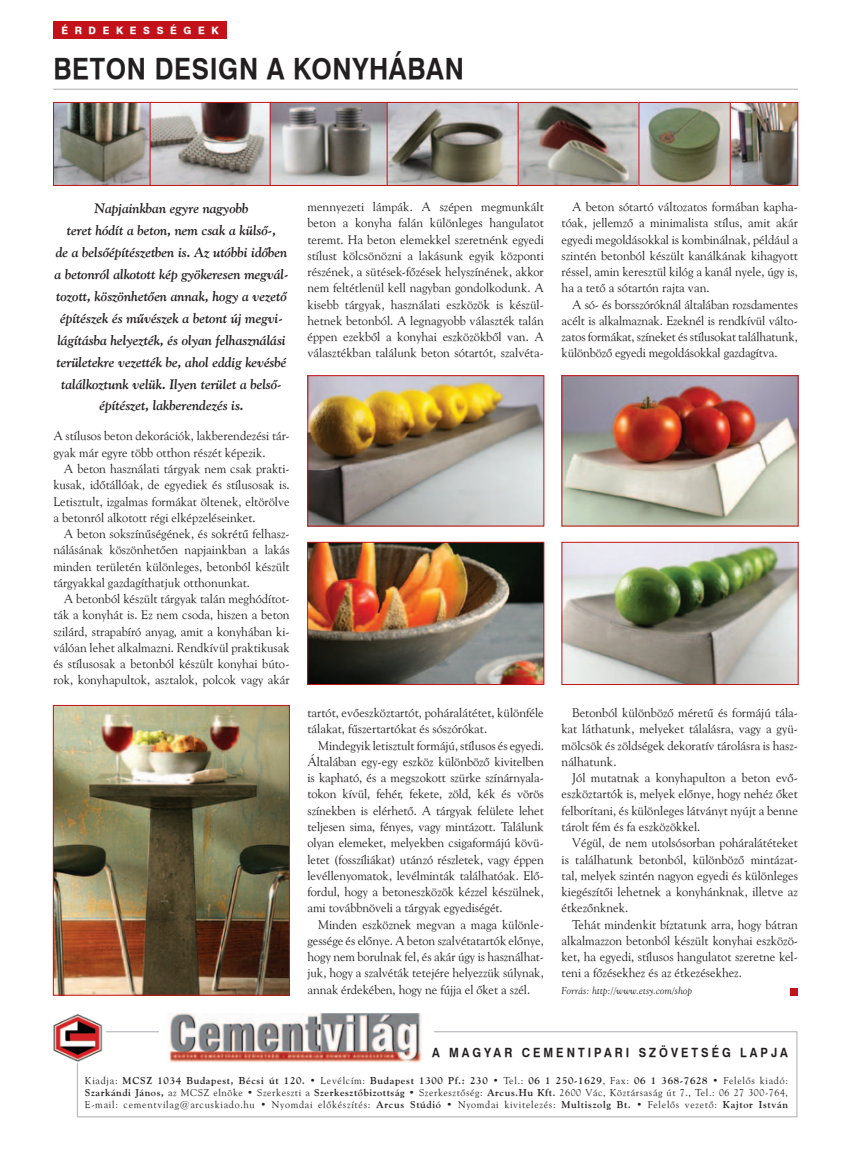
<style>
.page{position:relative;width:851px;height:1170px;background:#fff}
.page>*{position:absolute;margin:0;border:0;box-sizing:border-box;transform-origin:0 0}
.cim_1_swiss{font:28.75px "H Swiss 721 BT Bold";letter-spacing:.025em;color:#231f20;scale:.9 1}
.bevezetes{font:italic 13.75px/21.9px "H Goudy Old Style BT Bold";color:#231f20;text-align:center}
.szöveg{font:12.5px/16.2px "H Goudy Old Style BT";color:#231f20;text-align:justify}
.t1{font:12.5px "H Swiss 721 BT Bold";letter-spacing:.27em;color:#231f20;scale:.9 1}
.t2{font:10px/12px "H Goudy Old Style BT";letter-spacing:.07em;color:#231f20}
.t3{font:10px "H Goudy Old Style BT Bold";letter-spacing:.07em;color:#231f20}
.kepalairas{font:10px "H Goudy Old Style BT Italic";letter-spacing:.02em;color:#231f20}
.t4{font:10px "H Swiss 721 Heavy BT";letter-spacing:.66em;color:#fff}
.s1{font-family:"H Goudy Old Style BT"}
.s2{font-family:"H Goudy Old Style BT Bold"}
</style>
<div class="page">
<div style="left:77px;top:1030px;width:720px;height:87px;border:1px solid #bcbdc0"></div>
<div style="left:159px;top:1012px;width:275px;height:49px;background:#fff"></div>
<img style="left:169px;top:1013px;width:252px;height:48px">
<img style="left:53px;top:1014px;width:52px;height:48px">
<img style="left:55px;top:707px;width:232px;height:286px">
<div style="left:53px;top:705px;width:236px;height:290px;border:1px solid #c4121a"></div>
<img style="left:563px;top:377px;width:233px;height:147px">
<div style="left:561px;top:375px;width:237px;height:151px;border:1px solid #c4121a"></div>
<img style="left:309px;top:377px;width:233px;height:147px">
<div style="left:307px;top:375px;width:237px;height:151px;border:1px solid #c4121a"></div>
<img style="left:563px;top:544px;width:233px;height:138px">
<div style="left:561px;top:542px;width:237px;height:142px;border:1px solid #c4121a"></div>
<img style="left:309px;top:544px;width:233px;height:138px">
<div style="left:307px;top:542px;width:237px;height:142px;border:1px solid #c4121a"></div>
<hr style="left:53px;top:89px;width:744px;height:1px;background:#bcbdc0">
<img style="left:55px;top:104px;width:95px;height:79px">
<div style="left:53px;top:102px;width:99px;height:83px;border:1px solid #c4121a"></div>
<img style="left:152px;top:104px;width:235px;height:79px">
<div style="left:150px;top:102px;width:121px;height:83px;border:1px solid #c4121a"></div>
<div style="left:270px;top:102px;width:119px;height:83px;border:1px solid #c4121a"></div>
<img style="left:389px;top:104px;width:406px;height:79px">
<div style="left:729px;top:102px;width:68px;height:83px;border:1px solid #c4121a"></div>
<div style="left:517px;top:102px;width:122px;height:83px;border:1px solid #c4121a"></div>
<div style="left:387px;top:102px;width:131px;height:83px;border:1px solid #c4121a"></div>
<div style="left:790px;top:988px;width:7px;height:7px;background:#c4121a"></div>
<div style="left:53px;top:21px;width:174px;height:18px;background:#c4121a"></div>
<p class="t4" style="left:61px;top:24px;width:159px">ÉRDEKESSÉGEK</p>
<p class="cim_1_swiss" style="left:53px;top:51px;width:457px">BETON DESIGN A KONYHÁBAN</p>
<p class="bevezetes" style="left:94px;top:197px;width:156px">Napjainkban egyre nagyobb</p>
<p class="bevezetes" style="left:67px;top:219px;width:211px">teret hódít a beton, nem csak a külső-,</p>
<p class="bevezetes" style="left:55px;top:241px;width:235px">de a belsőépítészetben is. Az utóbbi időben a betonról alkotott kép gyökeresen megvál&shy;tozott, köszönhetően annak, hogy a vezető építészek és művészek a betont új megvi&shy;lágításba helyezték, és olyan felhasználási területekre vezették be, ahol eddig kevésbé találkoztunk velük. Ilyen terület a belső&shy;építészet, lakberendezés is.</p>
<p class="szöveg" style="left:53px;top:428px;width:238px">A stílusos beton dekorációk, lakberendezési tár&shy;gyak már egyre több otthon részét képezik.</p>
<p class="szöveg" style="left:53px;top:460px;width:238px;text-indent:11px">A beton használati tárgyak nem csak prakti&shy;kusak, időtállóak, de egyediek és stílusosak is.<br>Letisztult, izgalmas formákat öltenek, eltörölve a betonról alkotott régi elképzeléseinket.</p>
<p class="szöveg" style="left:53px;top:525px;width:238px;text-indent:11px">A beton sokszínűségének, és sokrétű felhasz&shy;nálásának köszönhetően napjainkban a lakás minden területén különleges, betonból készült tárgyakkal gazdagíthatjuk otthonunkat.</p>
<p class="szöveg" style="left:53px;top:590px;width:238px;text-indent:11px">A betonból készült tárgyak talán meghódítot&shy;ták a konyhát is. Ez nem csoda, hiszen a beton szilárd, strapabíró anyag, amit a konyhában ki&shy;válóan lehet alkalmazni. Rendkívül praktikusak és stílusosak a betonból készült konyhai búto&shy;rok, konyhapultok, asztalok, polcok vagy akár</p>
<p class="szöveg" style="left:307px;top:198px;width:238px">mennyezeti lámpák. A szépen megmunkált beton a konyha falán különleges hangulatot teremt. Ha beton elemekkel szeretnénk egyedi stílust kölcsönözni a lakásunk egyik központi részének, a sütések-főzések helyszínének, akkor nem feltétlenül kell nagyban gondolkodunk. A kisebb tárgyak, használati eszközök is készül&shy;hetnek betonból. A legnagyobb választék talán éppen ezekből a konyhai eszközökből van. A választékban találunk beton sótartót, szalvéta-</p>
<p class="szöveg" style="left:561px;top:198px;width:238px;text-indent:11px">A beton sótartó változatos formában kapha&shy;tóak, jellemző a minimalista stílus, amit akár egyedi megoldásokkal is kombinálnak, például a szintén betonból készült kanálkának kihagyott réssel, amin keresztül kilóg a kanál nyele, úgy is, ha a tető a sótartón rajta van.</p>
<p class="szöveg" style="left:561px;top:296px;width:238px;text-indent:11px">A só- és borsszóróknál általában rozsdamentes acélt is alkalmaznak. Ezeknél is rendkívül válto&shy;zatos formákat, színeket és stílusokat találhatunk, különböző egyedi megoldásokkal gazdagítva.</p>
<p class="szöveg" style="left:307px;top:704px;width:238px">tartót, evőeszköztartót, poháralátétet, különféle tálakat, fűszertartókat és sószórókat.</p>
<p class="szöveg" style="left:307px;top:737px;width:238px;text-indent:11px">Mindegyik letisztult formájú, stílusos és egyedi.<br>Általában egy-egy eszköz különböző kivitelben is kapható, és a megszokott szürke színárnyala&shy;tokon kívül, fehér, fekete, zöld, kék és vörös színekben is elérhető. A tárgyak felülete lehet teljesen sima, fényes, vagy mintázott. Találunk olyan elemeket, melyekben csigaformájú kövü&shy;letet (fosszíliákat) utánzó részletek, vagy éppen levéllenyomatok, levélminták találhatóak. Elő&shy;fordul, hogy a betoneszközök kézzel készülnek, ami továbbnöveli a tárgyak egyediségét.</p>
<p class="szöveg" style="left:307px;top:915px;width:238px;text-indent:11px">Minden eszköznek megvan a maga különle&shy;gessége és előnye. A beton szalvétatartók előnye, hogy nem borulnak fel, és akár úgy is használhat&shy;juk, hogy a szalvéták tetejére helyezzük súlynak, annak érdekében, hogy ne fújja el őket a szél.</p>
<p class="szöveg" style="left:561px;top:704px;width:238px;text-indent:11px">Betonból különböző méretű és formájú tála&shy;kat láthatunk, melyeket tálalásra, vagy a gyü&shy;mölcsök és zöldségek dekoratív tárolásra is hasz&shy;nálhatunk.</p>
<p class="szöveg" style="left:561px;top:769px;width:238px;text-indent:11px">Jól mutatnak a konyhapulton a beton evő&shy;eszköztartók is, melyek előnye, hogy nehéz őket felborítani, és különleges látványt nyújt a benne tárolt fém és fa eszközökkel.</p>
<p class="szöveg" style="left:561px;top:834px;width:238px;text-indent:11px">Végül, de nem utolsósorban poháralátéteket is találhatunk betonból, különböző mintázat&shy;tal, melyek szintén nagyon egyedi és különleges kiegészítői lehetnek a konyhánknak, illetve az étkezőnknek.</p>
<p class="szöveg" style="left:561px;top:915px;width:238px;text-indent:11px">Tehát mindenkit bíztatunk arra, hogy bátran alkalmazzon betonból készült konyhai eszközö&shy;ket, ha egyedi, stílusos hangulatot szeretne kel&shy;teni a főzésekhez és az étkezésekhez.</p>
<p class="kepalairas" style="left:561px;top:984px;width:132px">Forrás: http://www.etsy.com/shop</p>
<p class="t1" style="left:432px;top:1044px;width:397px">A MAGYAR CEMENTIPARI SZÖVETSÉG LAPJA</p>
<p class="t3" style="left:85px;top:1073px;width:704px"><span class="s1">Kiadja:</span> MCSZ 1034 Budapest, Bécsi út 120. <span class="s1">• Levélcím:</span> Budapest 1300 Pf.: 230 <span class="s1">• Tel.:</span> 06 1 250-1629<span class="s1">, Fax:</span> 06 1 368-7628 <span class="s1">• Felelős kiadó:</span></p>
<p class="t2" style="left:85px;top:1085px;width:704px"><span class="s2">Szarkándi János,</span> az MCSZ elnöke • Szerkeszti a <span class="s2">Szerkesztőbizottság</span> • Szerkesztőség: <span class="s2">Arcus.Hu Kft.</span> 2600 Vác, Köztársaság út 7., Tel.: 06 27 300-764,<br>E-mail: cementvilag@arcuskiado.hu • Nyomdai előkészítés: <span class="s2">Arcus Stúdió</span> • Nyomdai kivitelezés: <span class="s2">Multiszolg Bt.</span> • Felelős vezető: <span class="s2">Kajtor István</span></p>
</div>
